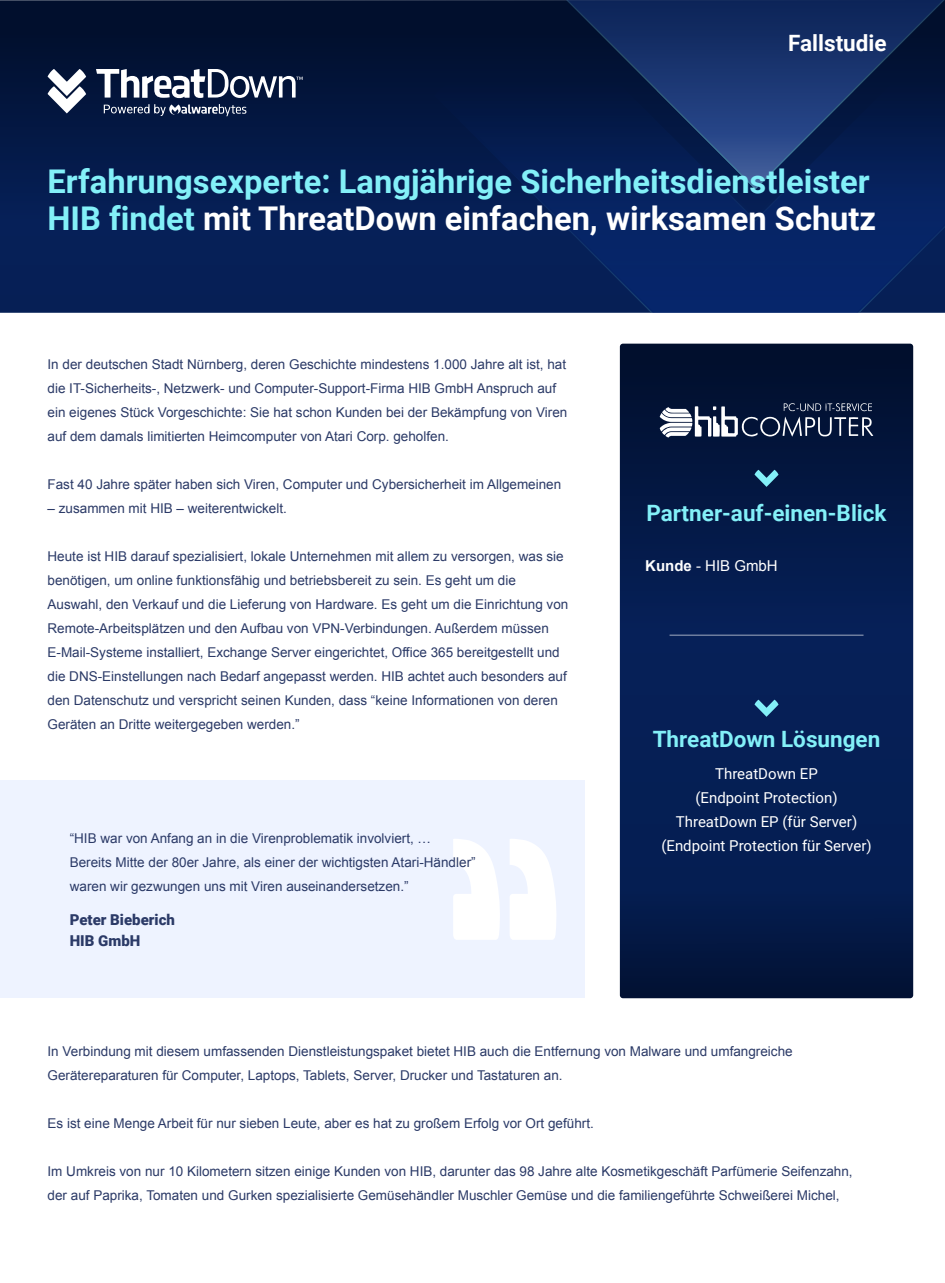
<style>
.page{position:relative;width:945px;height:1283px;background:#fff}
.page>*{position:absolute;margin:0;border:0;box-sizing:border-box;transform-origin:0 0}
.t1{font:700 32.7px/36.8px "Roboto";color:#83f0f8}
.t2{font:700 22.5px "Roboto";color:#83f0f8}
.t3{font:700 22.5px "Roboto";color:#fff}
.t4{font:15px/24px "Roboto";color:#fff;text-align:center}
.t5{font:900 15px/21px "Roboto";color:#2b3a67}
.t6{font:15px "Arial";color:#fff}
.t7{font:13.5px/24px "Arial";color:#2b3a67}
.s1{color:#fff}
.s2{font-weight:700}
</style>
<div class="page">
<div style="left:0;top:0;width:945px;height:313px;background:linear-gradient(to bottom,#010f2c,#072360)"></div>
<svg style="left:434px;top:191px;width:511px;height:122px;background:#062360"></svg>
<svg style="left:433px;top:0;width:512px;height:191px;background:#0b2253"></svg>
<svg style="left:104px;top:104px;width:142px;height:12px;background:#475572"></svg>
<svg style="left:48px;top:69px;width:38px;height:44px"></svg>
<svg style="left:96px;top:69px;width:207px;height:29px"></svg>
<svg style="left:620px;top:343px;width:293px;height:655px;background:#041a4a"></svg>
<div style="left:0;top:780px;width:585px;height:218px;background:#eef3ff"></div>
<svg style="left:453px;top:839px;width:47px;height:100px"></svg>
<svg style="left:510px;top:839px;width:46px;height:100px"></svg>
<svg style="left:755px;top:470px;width:24px;height:17px"></svg>
<svg style="left:755px;top:699px;width:24px;height:17px"></svg>
<hr style="left:670px;top:634px;width:194px;height:2px;background:#fff">
<svg style="left:660px;top:402px;width:213px;height:35px"></svg>
<h2 class="t3" style="left:788px;top:27px;width:100px">Fallstudie</h2>
<h1 class="t1" style="left:48px;top:162px;width:830px">Erfahrungsexperte: Langjährige Sicherheitsdienstleister<br>HIB findet <span class="s1">mit ThreatDown einfachen, wirksamen Schutz</span></h1>
<p class="t7" style="left:48px;top:352px;width:521px">In der deutschen Stadt Nürnberg, deren Geschichte mindestens 1.000 Jahre alt ist, hat die IT-Sicherheits-, Netzwerk- und Computer-Support-Firma HIB GmbH Anspruch auf ein eigenes Stück Vorgeschichte: Sie hat schon Kunden bei der Bekämpfung von Viren auf dem damals limitierten Heimcomputer von Atari Corp. geholfen.</p>
<p class="t7" style="left:48px;top:472px;width:515px">Fast 40 Jahre später haben sich Viren, Computer und Cybersicherheit im Allgemeinen</p>
<p class="t7" style="left:48px;top:496px;width:241px">– zusammen mit HIB – weiterentwickelt.</p>
<p class="t7" style="left:48px;top:544px;width:522px">Heute ist HIB darauf spezialisiert, lokale Unternehmen mit allem zu versorgen, was sie benötigen, um online funktionsfähig und betriebsbereit zu sein. Es geht um die Auswahl, den Verkauf und die Lieferung von Hardware. Es geht um die Einrichtung von Remote-Arbeitsplätzen und den Aufbau von VPN-Verbindungen. Außerdem müssen E-Mail-Systeme installiert, Exchange Server eingerichtet, Office 365 bereitgestellt und die DNS-Einstellungen nach Bedarf angepasst werden. HIB achtet auch besonders auf den Datenschutz und verspricht seinen Kunden, dass “keine Informationen von deren Geräten an Dritte weitergegeben werden.”</p>
<p class="t7" style="left:70px;top:826px;width:407px">“HIB war von Anfang an in die Virenproblematik involviert, …<br>Bereits Mitte der 80er Jahre, als einer der wichtigsten Atari-Händler” waren wir gezwungen uns mit Viren auseinandersetzen.”</p>
<p class="t5" style="left:70px;top:909px;width:107px">Peter Bieberich<br>HIB GmbH</p>
<h2 class="t2" style="left:646px;top:497px;width:242px">Partner-auf-einen-Blick</h2>
<p class="t6" style="left:645px;top:555px;width:134px"><span class="s2">Kunde</span> - HIB GmbH</p>
<h2 class="t2" style="left:653px;top:723px;width:229px">ThreatDown Lösungen</h2>
<p class="t4" style="left:661px;top:760px;width:212px">ThreatDown EP<br>(Endpoint Protection)<br>ThreatDown EP (für Server) (Endpoint Protection für Server)</p>
<p class="t7" style="left:48px;top:1039px;width:747px">In Verbindung mit diesem umfassenden Dienstleistungspaket bietet HIB auch die Entfernung von Malware und umfangreiche<br>Gerätereparaturen für Computer, Laptops, Tablets, Server, Drucker und Tastaturen an.</p>
<p class="t7" style="left:48px;top:1111px;width:548px">Es ist eine Menge Arbeit für nur sieben Leute, aber es hat zu großem Erfolg vor Ort geführt.</p>
<p class="t7" style="left:48px;top:1159px;width:807px">Im Umkreis von nur 10 Kilometern sitzen einige Kunden von HIB, darunter das 98 Jahre alte Kosmetikgeschäft Parfümerie Seifenzahn, der auf Paprika, Tomaten und Gurken spezialisierte Gemüsehändler Muschler Gemüse und die familiengeführte Schweißerei Michel,</p>
</div>
